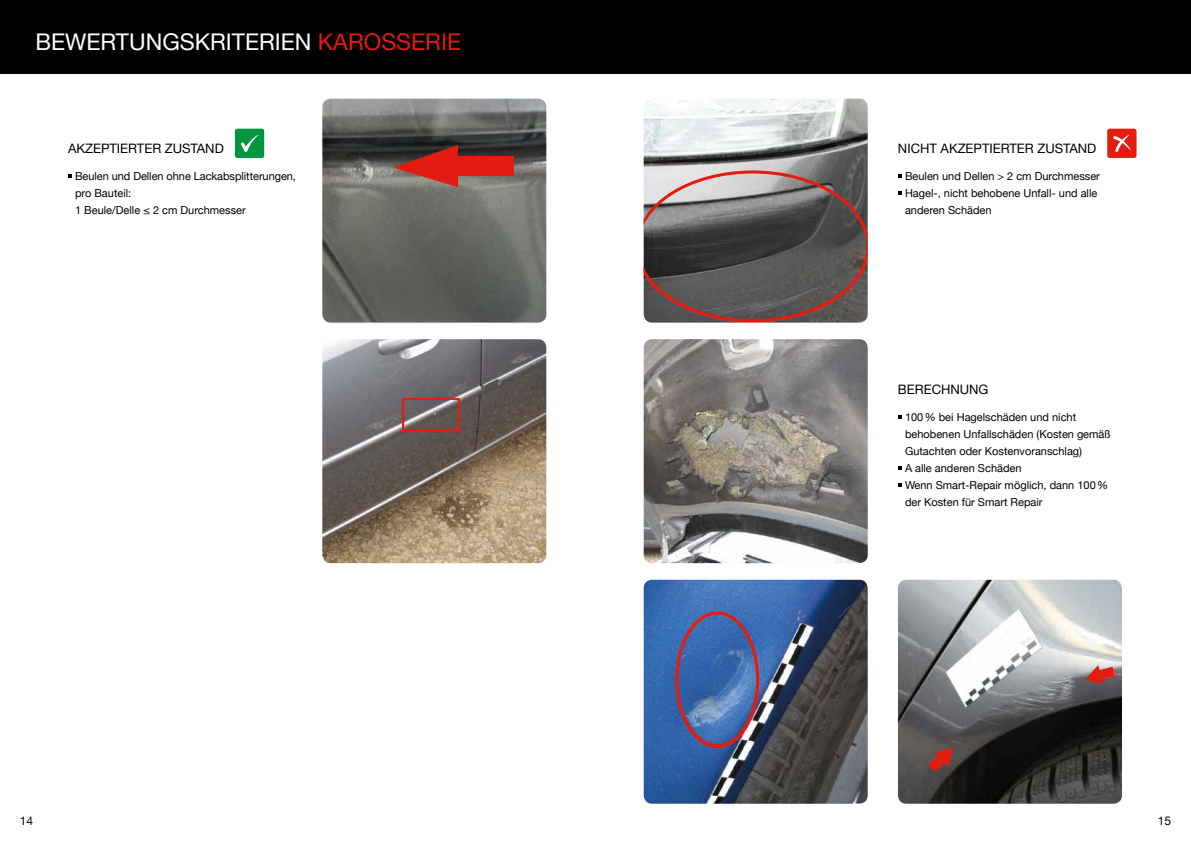
<style>
.page{position:relative;width:1191px;height:842px;background:#fff}
.page>*{position:absolute;margin:0;border:0;box-sizing:border-box;transform-origin:0 0}
.t1{font:23px "Helvetica Neue";color:#fff}
.t2{font:13px "Helvetica Neue";color:#000}
.t3{font:12px "Helvetica Neue";color:#000}
.t4{font:11px/17px "Helvetica Neue";color:#000}
.s1{color:#e41c0f}
</style>
<div class="page">
<div style="left:0;top:0;width:1191px;height:73px;background:#000"></div>
<img style="left:898px;top:580px;width:224px;height:224px">
<svg style="left:928px;top:748px;width:25px;height:24px"></svg>
<svg style="left:1085px;top:665px;width:29px;height:19px"></svg>
<img style="left:643px;top:580px;width:224px;height:224px">
<img style="left:643px;top:339px;width:224px;height:224px">
<img style="left:322px;top:99px;width:224px;height:224px">
<svg style="left:393px;top:145px;width:65px;height:42px;background:#983c34"></svg>
<div style="left:448px;top:156px;width:66px;height:20px;background:#e41c0f"></div>
<svg style="left:898px;top:415px;width:4px;height:4px"></svg>
<svg style="left:898px;top:466px;width:4px;height:4px"></svg>
<svg style="left:898px;top:483px;width:4px;height:4px"></svg>
<div style="left:675px;top:611px;width:84px;height:136px;border:3px solid #e41c0f;border-radius:50%"></div>
<img style="left:322px;top:339px;width:224px;height:224px">
<div style="left:402px;top:398px;width:58px;height:33px;border:2px solid #e41c0f"></div>
<svg style="left:68px;top:174px;width:4px;height:4px"></svg>
<div style="left:235px;top:129px;width:29px;height:29px;background:#00963f;border-radius:3px"></div>
<svg style="left:241px;top:135px;width:17px;height:17px"></svg>
<svg style="left:898px;top:174px;width:4px;height:4px"></svg>
<svg style="left:898px;top:191px;width:4px;height:4px"></svg>
<div style="left:1107px;top:129px;width:29px;height:29px;background:#e41c0f;border-radius:3px"></div>
<svg style="left:1113px;top:135px;width:17px;height:17px"></svg>
<img style="left:643px;top:99px;width:224px;height:70px">
<svg style="left:643px;top:169px;width:224px;height:154px;background:#6d6463"></svg>
<h1 class="t1" style="left:35px;top:25px;width:427px">BEWERTUNGSKRITERIEN <span class="s1">KAROSSERIE</span></h1>
<p class="t2" style="left:68px;top:139px;width:157px">AKZEPTIERTER ZUSTAND</p>
<p class="t4" style="left:75px;top:168px;width:222px">Beulen und Dellen ohne Lackabsplitterungen, pro Bauteil:<br>1 Beule/Delle ≤ 2 cm Durchmesser</p>
<p class="t2" style="left:898px;top:139px;width:200px">NICHT AKZEPTIERTER ZUSTAND</p>
<p class="t4" style="left:905px;top:168px;width:196px">Beulen und Dellen &gt; 2 cm Durchmesser<br>Hagel-, nicht behobene Unfall- und alle anderen Schäden</p>
<p class="t2" style="left:898px;top:380px;width:92px">BERECHNUNG</p>
<p class="t4" style="left:905px;top:409px;width:207px">100% bei Hagelschäden und nicht behobenen Unfallschäden (Kosten gemäß<br>Gutachten oder Kostenvoranschlag)<br>A alle anderen Schäden<br>Wenn Smart-Repair möglich, dann 100% der Kosten für Smart Repair</p>
<p class="t3" style="left:20px;top:812px;width:15px">14</p>
<p class="t3" style="left:1157px;top:812px;width:15px">15</p>
</div>
